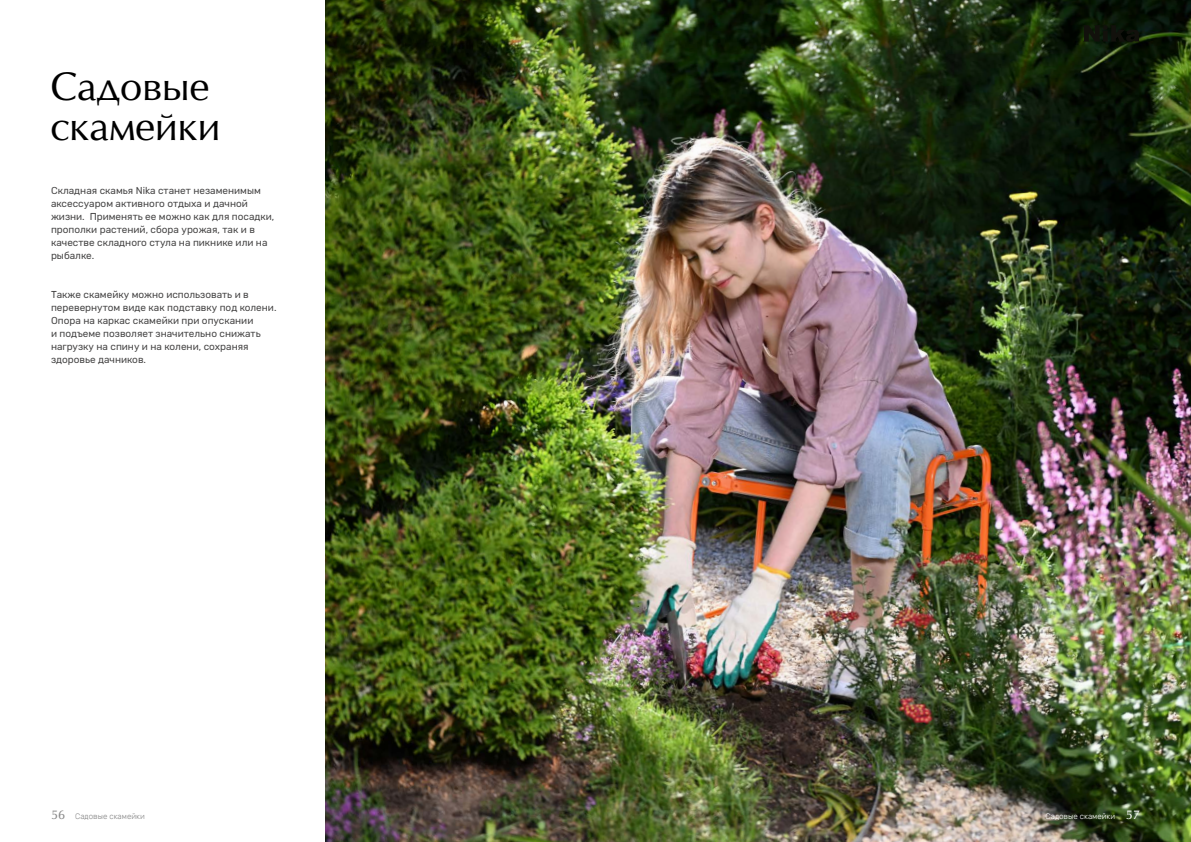
<style>
.page{position:relative;width:1191px;height:842px;background:#fff}
.page>*{position:absolute;margin:0;border:0;box-sizing:border-box;transform-origin:0 0}
.t1{font:38px/40px "Opium New C";color:#000}
.t2{font:10px/13px "Rubik";color:#454444}
.t3{font:300 8px "Rubik";color:#878787}
.t4{font:300 8px "Rubik";color:#fff}
.s1{font-family:"Opium New C";font-weight:400;font-size:12px}
</style>
<div class="page">
<img style="left:325px;top:0;width:866px;height:842px">
<svg style="left:1083px;top:25px;width:57px;height:17px"></svg>
<h1 class="t1" style="left:50px;top:67px;width:171px">Садовые скамейки</h1>
<p class="t2" style="left:51px;top:185px;width:225px">Складная скамья Nika станет незаменимым аксессуаром активного отдыха и дачной жизни. Применять ее можно как для посадки, прополки растений, сбора урожая, так и в качестве складного стула на пикнике или на рыбалке.</p>
<p class="t2" style="left:51px;top:289px;width:227px">Также скамейку можно использовать и в перевернутом виде как подставку под колени.<br>Опора на каркас скамейки при опускании<br>и подъеме позволяет значительно снижать нагрузку на спину и на колени, сохраняя здоровье дачников.</p>
<p class="t3" style="left:51px;top:812px;width:95px"><span class="s1">56</span> Садовые скамейки</p>
<p class="t4" style="left:1045px;top:812px;width:96px">Садовые скамейки <span class="s1">57</span></p>
</div>
